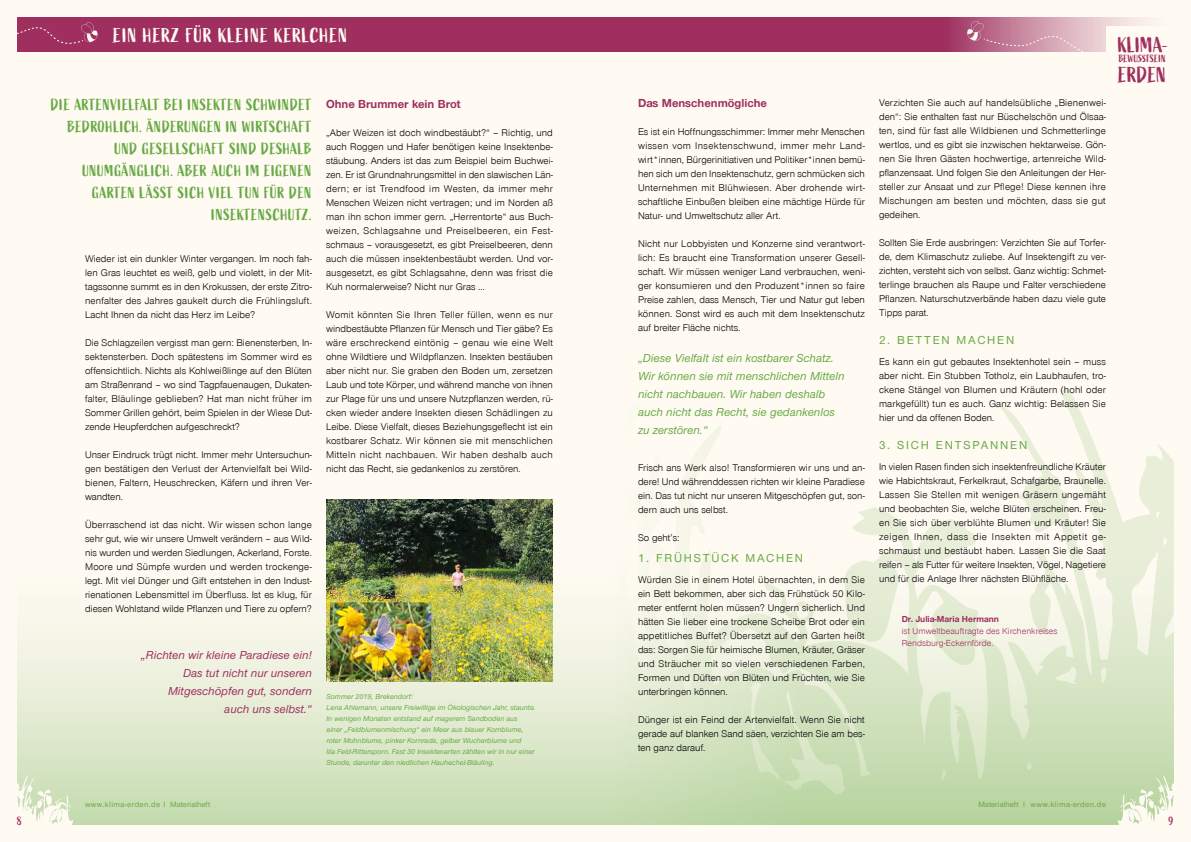
<style>
.page{position:relative;width:1191px;height:842px;background:#fff}
.page>*{position:absolute;margin:0;border:0;box-sizing:border-box;transform-origin:0 0}
.t1{font:21.7px "Active";color:#9e2f5f}
.t2{font:21.4px "Active";letter-spacing:.005em;color:#9e2f5f}
.Starttext{font:20px "Active";letter-spacing:.04em;color:#fffbf3}
.Starttext-2{font:16px/22px "Active";letter-spacing:.025em;color:#68a944;text-align:right}
.Zitat{font:italic 500 12px "Nordelbica";color:#68a944}
.Zitat-2{font:italic 500 12px "Nordelbica";color:#9e2f5f}
.Zwischenüberschrift{font:500 12px "Nordelbica";letter-spacing:.15em;color:#68a944}
.Zwischenüberschrift-2{font:700 12px "Nordelbica";color:#9e2f5f}
.Copy{font:12px "Active";color:#9e2f5f}
.t3{font:10.4px "Active";letter-spacing:.005em;color:#9e2f5f}
.Copy-2{font:10px/14px "Nordelbica";color:#000;text-align:justify}
.Name{font:9px "Nordelbica";color:#9e2f5f}
.Name-2{font:700 9px "Nordelbica";color:#9e2f5f}
.Copy-3{font:500 8px "Nordelbica";letter-spacing:.035em;color:#68a944}
.BU{font:italic 500 7.5px/11px "Nordelbica";color:#68a944}
</style>
<div class="page">
<div style="left:0;top:0;width:595px;height:842px;background:#fffbf3"></div>
<div style="left:17px;top:17px;width:578px;height:34px;background:#9e2f5f"></div>
<svg style="left:17px;top:22px;width:81px;height:22px"></svg>
<div style="left:17px;top:541px;width:578px;height:284px;background:linear-gradient(to bottom,#fffffc,#c9ddb4)"></div>
<svg style="left:17px;top:775px;width:57px;height:50px"></svg>
<div style="left:595px;top:0;width:596px;height:842px;background:#fffbf3"></div>
<svg style="left:683px;top:389px;width:491px;height:152px"></svg>
<svg style="left:595px;top:541px;width:579px;height:284px"></svg>
<div style="left:595px;top:17px;width:579px;height:34px;background:#9e2f5f"></div>
<div style="left:1106px;top:26px;width:75px;height:67px;background:#fffbf3"></div>
<svg style="left:1116px;top:775px;width:58px;height:50px"></svg>
<svg style="left:967px;top:21px;width:127px;height:31px;background:#cd94a8"></svg>
<img style="left:326px;top:499px;width:227px;height:182px">
<p class="Copy" style="left:17px;top:814px;width:6px">8</p>
<p class="Starttext" style="left:113px;top:24px;width:236px">EIN HERZ FÜR KLEINE KERLCHEN</p>
<p class="Starttext-2" style="left:51px;top:95px;width:263px">DIE ARTENVIELFALT BEI INSEKTEN SCHWINDET<br>BEDROHLICH. ÄNDERUNGEN IN WIRTSCHAFT<br>UND GESELLSCHAFT SIND DESHALB</p>
<p class="Starttext-2" style="left:82px;top:161px;width:231px">UNUMGÄNGLICH. ABER AUCH IM EIGENEN<br>GARTEN LÄSST SICH VIEL TUN FÜR DEN</p>
<p class="Starttext-2" style="left:211px;top:205px;width:102px">INSEKTENSCHUTZ.</p>
<p class="Copy-2" style="left:85px;top:252px;width:228px">Wieder ist ein dunkler Winter vergangen. Im noch fah&shy;len Gras leuchtet es weiß, gelb und violett, in der Mit&shy;tagssonne summt es in den Krokussen, der erste Zitro&shy;nenfalter des Jahres gaukelt durch die Frühlingsluft.<br>Lacht Ihnen da nicht das Herz im Leibe?</p>
<p class="Copy-2" style="left:85px;top:336px;width:228px">Die Schlagzeilen vergisst man gern: Bienensterben, In&shy;sektensterben. Doch spätestens im Sommer wird es offensichtlich. Nichts als Kohlweißlinge auf den Blüten am Straßenrand – wo sind Tagpfauenaugen, Dukaten&shy;falter, Bläulinge geblieben? Hat man nicht früher im Sommer Grillen gehört, beim Spielen in der Wiese Dut&shy;zende Heupferdchen aufgeschreckt?</p>
<p class="Copy-2" style="left:85px;top:448px;width:228px">Unser Eindruck trügt nicht. Immer mehr Untersuchun&shy;gen bestätigen den Verlust der Artenvielfalt bei Wild&shy;bienen, Faltern, Heuschrecken, Käfern und ihren Ver&shy;wandten.</p>
<p class="Copy-2" style="left:85px;top:518px;width:228px">Überraschend ist das nicht. Wir wissen schon lange sehr gut, wie wir unsere Umwelt verändern – aus Wild&shy;nis wurden und werden Siedlungen, Ackerland, Forste.<br>Moore und Sümpfe wurden und werden trockenge&shy;legt. Mit viel Dünger und Gift entstehen in den Indust&shy;rienationen Lebensmittel im Überfluss. Ist es klug, für diesen Wohlstand wilde Pflanzen und Tiere zu opfern?</p>
<p class="Zwischenüberschrift-2" style="left:326px;top:97px;width:136px">Ohne Brummer kein Brot</p>
<p class="Copy-2" style="left:326px;top:125px;width:228px">„Aber Weizen ist doch windbestäubt?“ – Richtig, und auch Roggen und Hafer benötigen keine Insektenbe&shy;stäubung. Anders ist das zum Beispiel beim Buchwei&shy;zen. Er ist Grundnahrungsmittel in den slawischen Län&shy;dern; er ist Trendfood im Westen, da immer mehr Menschen Weizen nicht vertragen; und im Norden aß man ihn schon immer gern. „Herrentorte“ aus Buch&shy;weizen, Schlagsahne und Preiselbeeren, ein Fest&shy;schmaus – vorausgesetzt, es gibt Preiselbeeren, denn auch die müssen insektenbestäubt werden. Und vor&shy;ausgesetzt, es gibt Schlagsahne, denn was frisst die Kuh normalerweise? Nicht nur Gras …</p>
<p class="Copy-2" style="left:326px;top:307px;width:228px">Womit könnten Sie Ihren Teller füllen, wenn es nur windbestäubte Pflanzen für Mensch und Tier gäbe? Es wäre erschreckend eintönig – genau wie eine Welt ohne Wildtiere und Wildpflanzen. Insekten bestäuben aber nicht nur. Sie graben den Boden um, zersetzen Laub und tote Körper, und während manche von ihnen zur Plage für uns und unsere Nutzpflanzen werden, rü&shy;cken wieder andere Insekten diesen Schädlingen zu Leibe. Diese Vielfalt, dieses Beziehungsgeflecht ist ein kostbarer Schatz. Wir können sie mit menschlichen Mitteln nicht nachbauen. Wir haben deshalb auch nicht das Recht, sie gedankenlos zu zerstören.</p>
<p class="Zitat-2" style="left:141px;top:648px;width:172px">„Richten wir kleine Paradiese ein!</p>
<p class="Zitat-2" style="left:183px;top:666px;width:130px">Das tut nicht nur unseren</p>
<p class="Zitat-2" style="left:168px;top:684px;width:145px">Mitgeschöpfen gut, sondern</p>
<p class="Zitat-2" style="left:224px;top:702px;width:89px">auch uns selbst.“</p>
<p class="Copy-3" style="left:85px;top:800px;width:127px">www.klima-erden.de I Materialheft</p>
<p class="BU" style="left:326px;top:691px;width:88px">Sommer 2019, Brekendorf:</p>
<p class="BU" style="left:326px;top:702px;width:211px">Lena Ahlemann, unsere Freiwillige im Ökologischen Jahr, staunte.</p>
<p class="BU" style="left:326px;top:713px;width:193px">In wenigen Monaten entstand auf magerem Sandboden aus</p>
<p class="BU" style="left:326px;top:724px;width:198px">einer „Feldblumenmischung“ ein Meer aus blauer Kornblume,</p>
<p class="BU" style="left:326px;top:735px;width:196px">roter Mohnblume, pinker Kornrade, gelber Wucherblume und</p>
<p class="BU" style="left:326px;top:746px;width:210px">lila Feld-Rittersporn. Fast 30 Insektenarten zählten wir in nur einer<br>Stunde, darunter den niedlichen Hauhechel-Bläuling.</p>
<p class="Zwischenüberschrift-2" style="left:638px;top:96px;width:130px">Das Menschenmögliche</p>
<p class="Copy-2" style="left:638px;top:125px;width:228px">Es ist ein Hoffnungsschimmer: Immer mehr Menschen wissen vom Insektenschwund, immer mehr Land&shy;wirt*innen, Bürgerinitiativen und Politiker*innen bemü&shy;hen sich um den Insektenschutz, gern schmücken sich Unternehmen mit Blühwiesen. Aber drohende wirt&shy;schaftliche Einbußen bleiben eine mächtige Hürde für Natur- und Umweltschutz aller Art.</p>
<p class="Copy-2" style="left:638px;top:237px;width:228px">Nicht nur Lobbyisten und Konzerne sind verantwort&shy;lich: Es braucht eine Transformation unserer Gesell&shy;schaft. Wir müssen weniger Land verbrauchen, weni&shy;ger konsumieren und den Produzent*innen so faire Preise zahlen, dass Mensch, Tier und Natur gut leben können. Sonst wird es auch mit dem Insektenschutz auf breiter Fläche nichts.</p>
<p class="Zitat" style="left:638px;top:351px;width:197px">„Diese Vielfalt ist ein kostbarer Schatz.</p>
<p class="Zitat" style="left:638px;top:369px;width:208px">Wir können sie mit menschlichen Mitteln</p>
<p class="Zitat" style="left:638px;top:387px;width:189px">nicht nachbauen. Wir haben deshalb</p>
<p class="Zitat" style="left:638px;top:405px;width:198px">auch nicht das Recht, sie gedankenlos</p>
<p class="Zitat" style="left:638px;top:423px;width:71px">zu zerstören.“</p>
<p class="Copy-2" style="left:638px;top:461px;width:228px">Frisch ans Werk also! Transformieren wir uns und an&shy;dere! Und währenddessen richten wir kleine Paradiese ein. Das tut nicht nur unseren Mitgeschöpfen gut, son&shy;dern auch uns selbst.</p>
<p class="Copy-2" style="left:638px;top:531px;width:43px">So geht’s:</p>
<p class="Zwischenüberschrift" style="left:638px;top:551px;width:167px">1. FRÜHSTÜCK MACHEN</p>
<p class="Copy-2" style="left:638px;top:573px;width:228px">Würden Sie in einem Hotel übernachten, in dem Sie ein Bett bekommen, aber sich das Frühstück 50 Kilo&shy;meter entfernt holen müssen? Ungern sicherlich. Und hätten Sie lieber eine trockene Scheibe Brot oder ein appetitliches Buffet? Übersetzt auf den Garten heißt das: Sorgen Sie für heimische Blumen, Kräuter, Gräser und Sträucher mit so vielen verschiedenen Farben, Formen und Düften von Blüten und Früchten, wie Sie unterbringen können.</p>
<p class="Copy-2" style="left:638px;top:713px;width:228px">Dünger ist ein Feind der Artenvielfalt. Wenn Sie nicht gerade auf blanken Sand säen, verzichten Sie am bes&shy;ten ganz darauf.</p>
<p class="Copy-2" style="left:879px;top:96px;width:228px">Verzichten Sie auch auf handelsübliche „Bienenwei&shy;den“: Sie enthalten fast nur Büschelschön und Ölsaa&shy;ten, sind für fast alle Wildbienen und Schmetterlinge wertlos, und es gibt sie inzwischen hektarweise. Gön&shy;nen Sie Ihren Gästen hochwertige, artenreiche Wild&shy;pflanzensaat. Und folgen Sie den Anleitungen der Her&shy;steller zur Ansaat und zur Pflege! Diese kennen ihre Mischungen am besten und möchten, dass sie gut gedeihen.</p>
<p class="Copy-2" style="left:879px;top:236px;width:228px">Sollten Sie Erde ausbringen: Verzichten Sie auf Torfer&shy;de, dem Klimaschutz zuliebe. Auf Insektengift zu ver&shy;zichten, versteht sich von selbst. Ganz wichtig: Schmet&shy;terlinge brauchen als Raupe und Falter verschiedene Pflanzen. Naturschutzverbände haben dazu viele gute Tipps parat.</p>
<p class="Zwischenüberschrift" style="left:879px;top:333px;width:137px">2. BETTEN MACHEN</p>
<p class="Copy-2" style="left:879px;top:355px;width:228px">Es kann ein gut gebautes Insektenhotel sein – muss aber nicht. Ein Stubben Totholz, ein Laubhaufen, tro&shy;ckene Stängel von Blumen und Kräutern (hohl oder markgefüllt) tun es auch. Ganz wichtig: Belassen Sie hier und da offenen Boden.</p>
<p class="Zwischenüberschrift" style="left:879px;top:438px;width:150px">3. SICH ENTSPANNEN</p>
<p class="Copy-2" style="left:879px;top:460px;width:228px">In vielen Rasen finden sich insektenfreundliche Kräuter wie Habichtskraut, Ferkelkraut, Schafgarbe, Braunelle.<br>Lassen Sie Stellen mit wenigen Gräsern ungemäht und beobachten Sie, welche Blüten erscheinen. Freu&shy;en Sie sich über verblühte Blumen und Kräuter! Sie zeigen Ihnen, dass die Insekten mit Appetit ge&shy;schmaust und bestäubt haben. Lassen Sie die Saat reifen – als Futter für weitere Insekten, Vögel, Nagetiere und für die Anlage Ihrer nächsten Blühfläche.</p>
<p class="Name-2" style="left:901px;top:614px;width:99px">Dr. Julia-Maria Hermann</p>
<p class="Name" style="left:901px;top:626px;width:157px">ist Umweltbeauftragte des Kirchenkreises</p>
<p class="Name" style="left:901px;top:638px;width:93px">Rendsburg-Eckernförde.</p>
<p class="t2" style="left:1117px;top:33px;width:52px">KLIMA-</p>
<p class="t1" style="left:1118px;top:62px;width:50px">ERDEN</p>
<p class="t3" style="left:1118px;top:53px;width:49px">BEWUSSTSEIN</p>
<p class="Copy-3" style="left:978px;top:800px;width:129px">Materialheft I www.klima-erden.de</p>
<p class="Copy" style="left:1169px;top:814px;width:6px">9</p>
</div>
